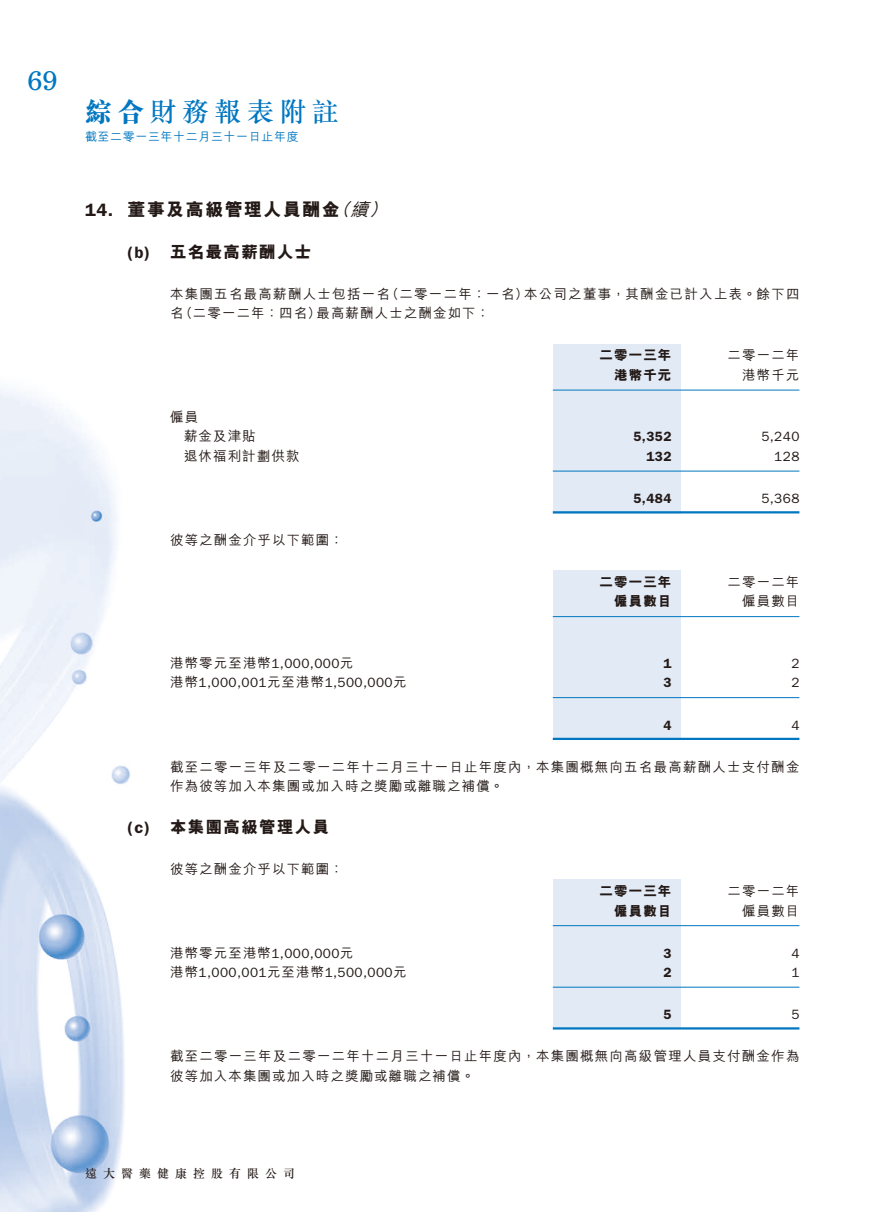
<style>
.page{position:relative;width:893px;height:1212px;background:#fff}
.page>*{position:absolute;margin:0;border:0;box-sizing:border-box;transform-origin:0 0}
.t1{font:500 27px "M Sung HK";letter-spacing:.2em;color:#0077c0}
.t2{font:27px "New Century Schlbk LT Std";color:#0077c0}
.t3{font:800 18px "M Hei HK";letter-spacing:.08em;color:#231916}
.t4{font:italic 500 18px "M Hei HK";color:#231916}
.t5{font:600 18px "ITC Franklin Gothic Std";color:#231916}
.t6{font:800 16.5px "M Hei HK";letter-spacing:.08em;color:#231916}
.t7{font:600 16.5px "ITC Franklin Gothic Std";color:#231916}
.t8{font:500 13.5px/19.5px "M Hei HK";letter-spacing:.09em;color:#231916}
.t9{font:13.5px "ITC Franklin Gothic Std";letter-spacing:.03em;color:#231916}
.t10{font:800 13.5px "M Hei HK";letter-spacing:.08em;color:#231916}
.t11{font:600 13.5px "ITC Franklin Gothic Std";letter-spacing:.03em;color:#231916}
.t12{font:500 12px "M Hei HK";letter-spacing:.05em;color:#0077c0}
.t13{font:500 12px "M Sung HK";letter-spacing:.5em;color:#231916}
.s1{font-weight:800}
.s2{font-family:"M Hei HK";font-weight:500}
</style>
<div class="page">
<img style="left:0;top:389px;width:130px;height:823px">
<div style="left:553px;top:344px;width:127px;height:169px;background:#e2eaf6"></div>
<hr style="left:553px;top:390px;width:246px;height:1px;background:#0077c0">
<hr style="left:553px;top:471px;width:246px;height:1px;background:#0077c0">
<hr style="left:553px;top:511px;width:246px;height:2px;background:#0077c0">
<div style="left:553px;top:570px;width:127px;height:170px;background:#e2eaf6"></div>
<hr style="left:553px;top:616px;width:246px;height:1px;background:#0077c0">
<hr style="left:553px;top:697px;width:246px;height:1px;background:#0077c0">
<hr style="left:553px;top:738px;width:246px;height:2px;background:#0077c0">
<div style="left:553px;top:879px;width:127px;height:150px;background:#e2eaf6"></div>
<hr style="left:553px;top:925px;width:246px;height:1px;background:#0077c0">
<hr style="left:553px;top:987px;width:246px;height:1px;background:#0077c0">
<hr style="left:553px;top:1027px;width:246px;height:2px;background:#0077c0">
<h1 class="t2" style="left:27px;top:64px;width:32px">69</h1>
<h1 class="t1" style="left:85px;top:93px;width:255px"><span class="s1">綜合</span>財務報表附註</h1>
<p class="t12" style="left:85px;top:128px;width:215px">截至二零一三年十二月三十一日止年度</p>
<h2 class="t5" style="left:85px;top:199px;width:30px">14.</h2>
<h2 class="t4" style="left:369px;top:196px;width:26px">(</h2>
<h2 class="t4" style="left:332px;top:196px;width:26px">（</h2>
<h2 class="t4" style="left:350px;top:196px;width:26px">續</h2>
<h2 class="t3" style="left:128px;top:197px;width:214px">董事及高級管理人員酬金</h2>
<p class="t7" style="left:128px;top:243px;width:24px">)b(</p>
<p class="t6" style="left:170px;top:241px;width:143px">五名最高薪酬人士</p>
<p class="t8" style="left:524px;top:283px;width:277px">本公司之董事，其酬金已計入上表。餘下四</p>
<p class="t8" style="left:316px;top:283px;width:175px;text-indent:-146px">本集團五名最高薪酬人士包括一名<br>最高薪酬人士之酬金如下：</p>
<p class="t8" style="left:386px;top:283px;width:144px">（二零一二年：一名）</p>
<p class="t8" style="left:179px;top:303px;width:144px">（二零一二年：四名）</p>
<p class="t8" style="left:170px;top:303px;width:15px">名</p>
<p class="t8" style="left:170px;top:406px;width:30px">僱員</p>
<p class="t8" style="left:184px;top:426px;width:73px">薪金及津貼</p>
<p class="t8" style="left:184px;top:445px;width:117px">退休福利計劃供款</p>
<p class="t8" style="left:170px;top:529px;width:175px">彼等之酬金介乎以下範圍：</p>
<p class="t10" style="left:600px;top:346px;width:73px">二零一三年</p>
<p class="t8" style="left:728px;top:345px;width:73px">二零一二年</p>
<p class="t10" style="left:614px;top:366px;width:59px">港幣千元</p>
<p class="t8" style="left:742px;top:364px;width:59px">港幣千元</p>
<p class="t11" style="left:633px;top:429px;width:40px">5,352</p>
<p class="t9" style="left:761px;top:429px;width:40px">5,240</p>
<p class="t11" style="left:646px;top:448px;width:27px">132</p>
<p class="t9" style="left:774px;top:449px;width:27px">128</p>
<p class="t11" style="left:633px;top:490px;width:40px">5,484</p>
<p class="t9" style="left:761px;top:491px;width:40px">5,368</p>
<p class="t10" style="left:600px;top:573px;width:73px">二零一三年</p>
<p class="t8" style="left:728px;top:571px;width:73px">二零一二年</p>
<p class="t10" style="left:614px;top:592px;width:59px">僱員數目</p>
<p class="t8" style="left:742px;top:591px;width:59px">僱員數目</p>
<p class="t7" style="left:128px;top:817px;width:24px">)c(</p>
<p class="t9" style="left:170px;top:656px;width:185px"><span class="s2">港幣零元至港幣</span>1,000,000<span class="s2">元</span></p>
<p class="t9" style="left:170px;top:675px;width:238px"><span class="s2">港幣</span>1,000,001<span class="s2">元至港幣</span>1,500,000<span class="s2">元</span></p>
<p class="t11" style="left:663px;top:655px;width:10px">1</p>
<p class="t11" style="left:663px;top:675px;width:10px">3</p>
<p class="t9" style="left:791px;top:656px;width:10px">2</p>
<p class="t9" style="left:791px;top:675px;width:10px">2</p>
<p class="t11" style="left:663px;top:717px;width:10px">4</p>
<p class="t8" style="left:170px;top:756px;width:631px">截至二零一三年及二零一二年十二月三十一日止年度內，本集團概無向五名最高薪酬人士支付酬金作為彼等加入本集團或加入時之獎勵或離職之補償。</p>
<p class="t6" style="left:170px;top:815px;width:161px">本集團高級管理人員</p>
<p class="t9" style="left:791px;top:717px;width:10px">4</p>
<p class="t8" style="left:170px;top:858px;width:175px">彼等之酬金介乎以下範圍：</p>
<p class="t9" style="left:170px;top:945px;width:185px"><span class="s2">港幣零元至港幣</span>1,000,000<span class="s2">元</span></p>
<p class="t9" style="left:170px;top:965px;width:238px"><span class="s2">港幣</span>1,000,001<span class="s2">元至港幣</span>1,500,000<span class="s2">元</span></p>
<p class="t10" style="left:600px;top:882px;width:73px">二零一三年</p>
<p class="t8" style="left:728px;top:880px;width:73px">二零一二年</p>
<p class="t10" style="left:614px;top:901px;width:59px">僱員數目</p>
<p class="t8" style="left:742px;top:900px;width:59px">僱員數目</p>
<p class="t11" style="left:663px;top:945px;width:10px">3</p>
<p class="t9" style="left:791px;top:945px;width:10px">4</p>
<p class="t11" style="left:663px;top:964px;width:10px">2</p>
<p class="t9" style="left:791px;top:965px;width:10px">1</p>
<p class="t11" style="left:663px;top:1006px;width:10px">5</p>
<p class="t8" style="left:170px;top:1045px;width:631px">截至二零一三年及二零一二年十二月三十一日止年度內，本集團概無向高級管理人員支付酬金作為彼等加入本集團或加入時之獎勵或離職之補償。</p>
<p class="t9" style="left:791px;top:1007px;width:10px">5</p>
<p class="t13" style="left:85px;top:1165px;width:211px">遠大醫藥健康控股有限公司</p>
</div>
